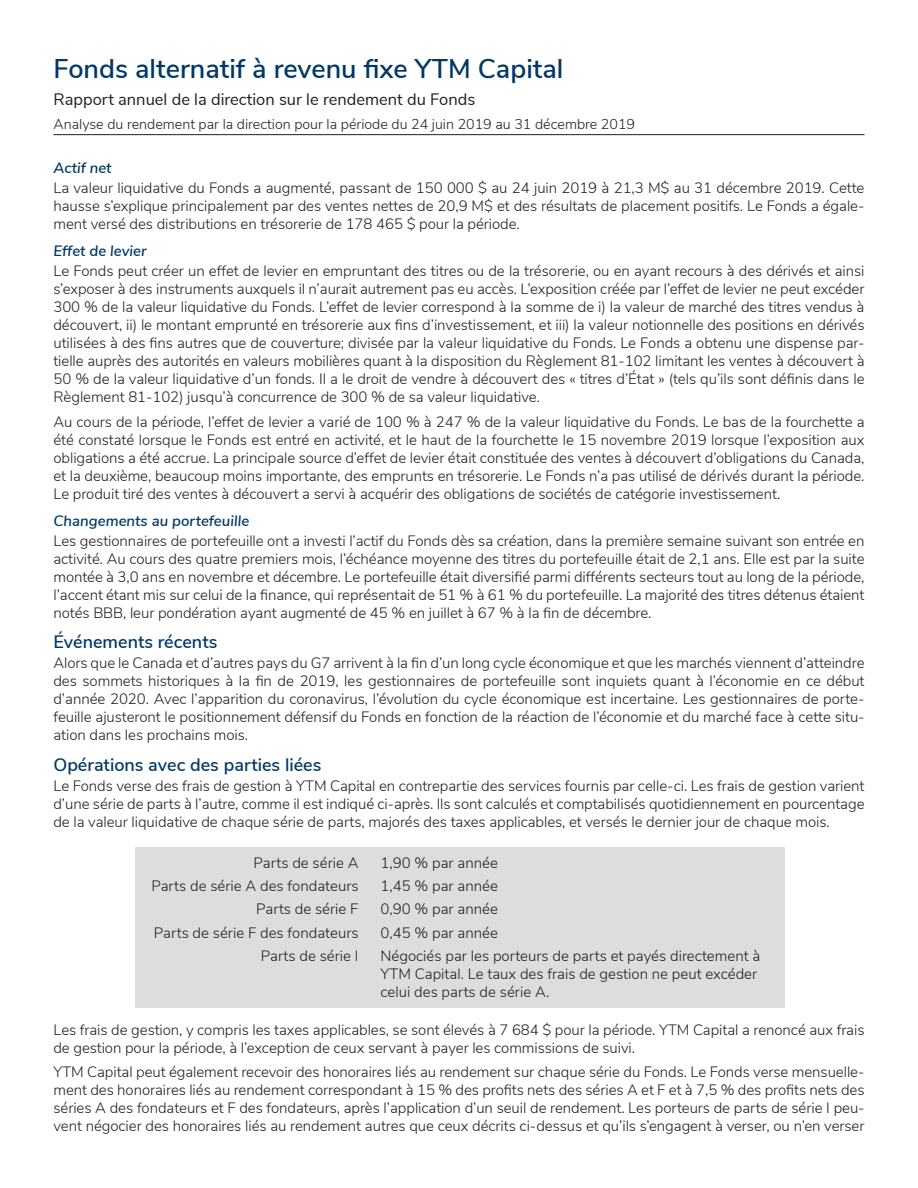
<style>
.page{position:relative;width:918px;height:1188px;background:#fff}
.page>*{position:absolute;margin:0;border:0;box-sizing:border-box;transform-origin:0 0}
.t1{font:600 27px "Nunito Sans";color:#013866}
.t2{font:600 18px "Nunito Sans";color:#013866}
.t3{font:16.5px "Nunito Sans";color:#231f20}
.t4{font:300 15px/18px "Nunito Sans";letter-spacing:-.005em;color:#231f20;text-align:justify}
.t5{font:italic 600 15px "Nunito Sans";color:#013866}
.t6{font:300 14.25px "Nunito Sans";color:#231f20}
</style>
<div class="page">
<hr style="left:53px;top:134px;width:812px;height:1px;background:#231f20">
<div style="left:136px;top:847px;width:649px;height:161px;background:#dcdddf"></div>
<h1 class="t1" style="left:53px;top:49px;width:511px">Fonds alternatif à revenu fixe YTM Capital</h1>
<p class="t3" style="left:53px;top:87px;width:423px">Rapport annuel de la direction sur le rendement du Fonds</p>
<p class="t6" style="left:53px;top:114px;width:583px">Analyse du rendement par la direction pour la période du 24 juin 2019 au 31 décembre 2019</p>
<p class="t5" style="left:53px;top:156px;width:60px">Actif net</p>
<p class="t4" style="left:53px;top:178px;width:813px">La valeur liquidative du Fonds a augmenté, passant de 150 000 $ au 24 juin 2019 à 21,3 M$ au 31 décembre 2019. Cette hausse s’explique principalement par des ventes nettes de 20,9 M$ et des résultats de placement positifs. Le Fonds a égale‑ ment versé des distributions en trésorerie de 178 465 $ pour la période.</p>
<p class="t5" style="left:53px;top:240px;width:95px">Effet de levier</p>
<p class="t4" style="left:53px;top:261px;width:813px">Le Fonds peut créer un effet de levier en empruntant des titres ou de la trésorerie, ou en ayant recours à des dérivés et ainsi s’exposer à des instruments auxquels il n’aurait autrement pas eu accès. L’exposition créée par l’effet de levier ne peut excéder 300 % de la valeur liquidative du Fonds. L’effet de levier correspond à la somme de i) la valeur de marché des titres vendus à découvert, ii) le montant emprunté en trésorerie aux fins d’investissement, et iii) la valeur notionnelle des positions en dérivés utilisées à des fins autres que de couverture; divisée par la valeur liquidative du Fonds. Le Fonds a obtenu une dispense par‑ tielle auprès des autorités en valeurs mobilières quant à la disposition du Règlement 81‑102 limitant les ventes à découvert à 50 % de la valeur liquidative d’un fonds. Il a le droit de vendre à découvert des « titres d’État » (tels qu’ils sont définis dans le Règlement 81‑102) jusqu’à concurrence de 300 % de sa valeur liquidative.</p>
<p class="t4" style="left:53px;top:412px;width:813px">Au cours de la période, l’effet de levier a varié de 100 % à 247 % de la valeur liquidative du Fonds. Le bas de la fourchette a été constaté lorsque le Fonds est entré en activité, et le haut de la fourchette le 15 novembre 2019 lorsque l’exposition aux obligations a été accrue. La principale source d’effet de levier était constituée des ventes à découvert d’obligations du Canada, et la deuxième, beaucoup moins importante, des emprunts en trésorerie. Le Fonds n’a pas utilisé de dérivés durant la période.<br>Le produit tiré des ventes à découvert a servi à acquérir des obligations de sociétés de catégorie investissement.</p>
<p class="t5" style="left:53px;top:509px;width:197px">Changements au portefeuille</p>
<p class="t4" style="left:53px;top:531px;width:813px">Les gestionnaires de portefeuille ont a investi l’actif du Fonds dès sa création, dans la première semaine suivant son entrée en activité. Au cours des quatre premiers mois, l’échéance moyenne des titres du portefeuille était de 2,1 ans. Elle est par la suite montée à 3,0 ans en novembre et décembre. Le portefeuille était diversifié parmi différents secteurs tout au long de la période, l’accent étant mis sur celui de la finance, qui représentait de 51 % à 61 % du portefeuille. La majorité des titres détenus étaient notés BBB, leur pondération ayant augmenté de 45 % en juillet à 67 % à la fin de décembre.</p>
<p class="t2" style="left:53px;top:629px;width:165px">Événements récents</p>
<p class="t4" style="left:53px;top:653px;width:813px">Alors que le Canada et d’autres pays du G7 arrivent à la fin d’un long cycle économique et que les marchés viennent d’atteindre des sommets historiques à la fin de 2019, les gestionnaires de portefeuille sont inquiets quant à l’économie en ce début d’année 2020. Avec l’apparition du coronavirus, l’évolution du cycle économique est incertaine. Les gestionnaires de porte‑ feuille ajusteront le positionnement défensif du Fonds en fonction de la réaction de l’économie et du marché face à cette situ‑ ation dans les prochains mois.</p>
<p class="t2" style="left:53px;top:751px;width:269px">Opérations avec des parties liées</p>
<p class="t4" style="left:53px;top:776px;width:813px">Le Fonds verse des frais de gestion à YTM Capital en contrepartie des services fournis par celle-ci. Les frais de gestion varient d’une série de parts à l’autre, comme il est indiqué ci-après. Ils sont calculés et comptabilisés quotidiennement en pourcentage de la valeur liquidative de chaque série de parts, majorés des taxes applicables, et versés le dernier jour de chaque mois.</p>
<p class="t4" style="left:151px;top:850px;width:209px;line-height:23.4px;text-align:right">Parts de série A<br>Parts de série A des fondateurs<br>Parts de série F<br>Parts de série F des fondateurs<br>Parts de série I</p>
<p class="t4" style="left:380px;top:850px;width:381px;line-height:23.4px;text-align:left">1,90 % par année<br>1,45 % par année<br>0,90 % par année<br>0,45 % par année<br>Négociés par les porteurs de parts et payés directement à</p>
<p class="t4" style="left:380px;top:964px;width:378px">YTM Capital. Le taux des frais de gestion ne peut excéder celui des parts de série A.</p>
<p class="t4" style="left:53px;top:1019px;width:813px">Les frais de gestion, y compris les taxes applicables, se sont élevés à 7 684 $ pour la période. YTM Capital a renoncé aux frais de gestion pour la période, à l’exception de ceux servant à payer les commissions de suivi.</p>
<p class="t4" style="left:53px;top:1062px;width:813px">YTM Capital peut également recevoir des honoraires liés au rendement sur chaque série du Fonds. Le Fonds verse mensuelle‑ ment des honoraires liés au rendement correspondant à 15 % des profits nets des séries A et F et à 7,5 % des profits nets des séries A des fondateurs et F des fondateurs, après l’application d’un seuil de rendement. Les porteurs de parts de série I peu‑ vent négocier des honoraires liés au rendement autres que ceux décrits ci-dessus et qu’ils s’engagent à verser, ou n’en verser</p>
</div>
